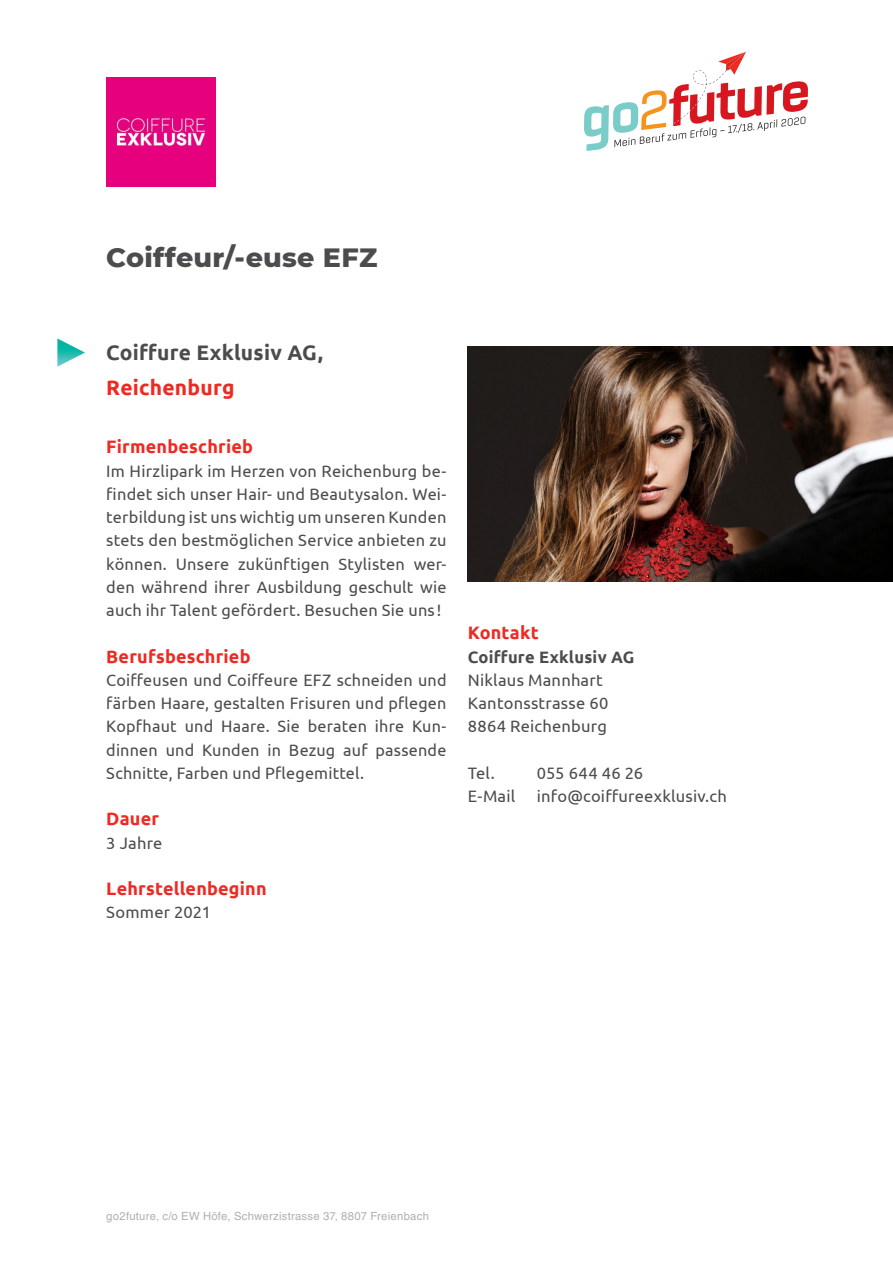
<style>
.page{position:relative;width:893px;height:1263px;background:#fff}
.page>*{position:absolute;margin:0;border:0;box-sizing:border-box;transform-origin:0 0}
.Firmenbezeichnung_gr{font:800 27px "Montserrat";letter-spacing:.01em;color:#4b4c4d}
.Titel_Beruf_grau{font:700 21px/34.8px "Ubuntu";letter-spacing:.01em;color:#4b4c4d}
.Zwischentitel{font:700 18px "Ubuntu";letter-spacing:.01em;color:#ee2a23}
.Lauftext{font:16.5px/23.2px "Ubuntu";letter-spacing:.015em;color:#4b4c4d;text-align:justify}
.Lauftext-2{font:700 16.5px "Ubuntu";letter-spacing:.015em;color:#4b4c4d}
.t1{font:11.25px "Helvetica LT Std";letter-spacing:.025em;color:#adafb2}
.s1{color:#ee2a23}
</style>
<div class="page">
<img style="left:468px;top:347px;width:425px;height:234px">
<img style="left:106px;top:77px;width:109px;height:109px">
<svg style="left:57px;top:338px;width:28px;height:29px"></svg>
<svg style="left:584px;top:52px;width:224px;height:99px"></svg>
<p class="Firmenbezeichnung_gr" style="left:106px;top:238px;width:273px">Coiffeur/-euse EFZ</p>
<p class="Titel_Beruf_grau" style="left:106px;top:335px;width:218px">Coiffure Exklusiv AG,<br><span class="s1">Reichenburg</span></p>
<p class="Zwischentitel" style="left:106px;top:436px;width:148px">Firmenbeschrieb</p>
<p class="Lauftext" style="left:106px;top:459px;width:342px">Im Hirzlipark im Herzen von Reichenburg be&shy;findet sich unser Hair- und Beautysalon. Wei&shy;terbildung ist uns wichtig um unseren Kunden stets den bestmöglichen Service anbieten zu können. Unsere zukünftigen Stylisten wer&shy;den während ihrer Ausbildung geschult wie auch ihr Talent gefördert. Besuchen Sie uns!</p>
<p class="Zwischentitel" style="left:106px;top:645px;width:146px">Berufsbeschrieb</p>
<p class="Lauftext" style="left:106px;top:668px;width:342px">Coiffeusen und Coiffeure EFZ schneiden und färben Haare, gestalten Frisuren und pflegen Kopfhaut und Haare. Sie beraten ihre Kun&shy;dinnen und Kunden in Bezug auf passende Schnitte, Farben und Pflegemittel.</p>
<p class="Zwischentitel" style="left:106px;top:808px;width:54px">Dauer</p>
<p class="Lauftext" style="left:106px;top:831px;width:58px">3 Jahre</p>
<p class="Zwischentitel" style="left:106px;top:878px;width:162px">Lehrstellenbeginn</p>
<p class="Lauftext" style="left:106px;top:900px;width:106px">Sommer 2021</p>
<p class="Zwischentitel" style="left:468px;top:622px;width:72px">Kontakt</p>
<p class="Lauftext-2" style="left:468px;top:647px;width:168px">Coiffure Exklusiv AG</p>
<p class="Lauftext" style="left:468px;top:668px;width:137px">Niklaus Mannhart</p>
<p class="Lauftext" style="left:468px;top:691px;width:142px">Kantonsstrasse 60</p>
<p class="Lauftext" style="left:468px;top:714px;width:141px">8864 Reichenburg</p>
<p class="Lauftext" style="left:468px;top:761px;width:28px">Tel.</p>
<p class="Lauftext" style="left:537px;top:761px;width:108px">055 644 46 26</p>
<p class="Lauftext" style="left:468px;top:784px;width:49px">E-Mail</p>
<p class="Lauftext" style="left:537px;top:784px;width:192px">info@coiffureexklusiv.ch</p>
<p class="t1" style="left:106px;top:1210px;width:324px">go2future, c/o EW Höfe, Schwerzistrasse 37, 8807 Freienbach</p>
</div>
